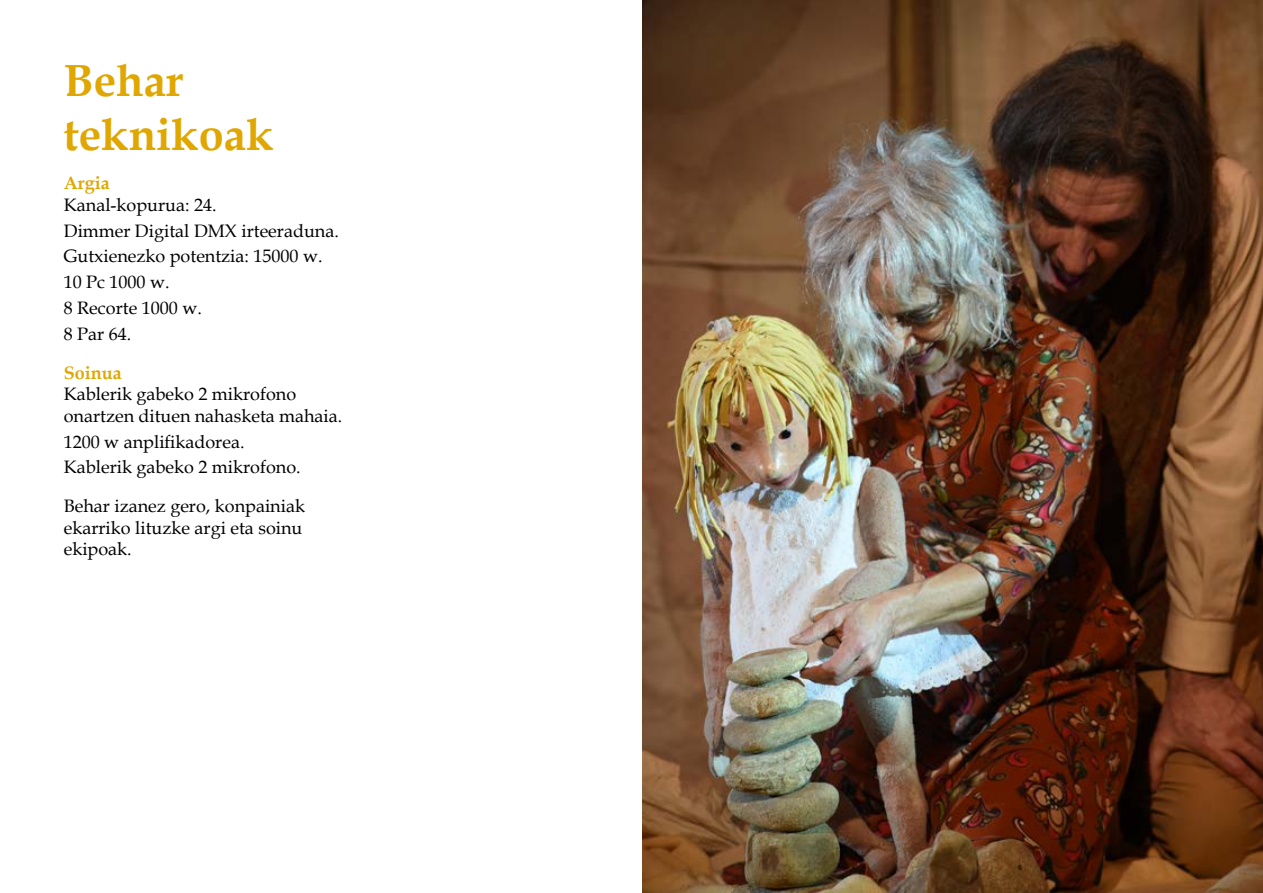
<style>
.page{position:relative;width:1263px;height:893px;background:#fff}
.page>*{position:absolute;margin:0;border:0;box-sizing:border-box;transform-origin:0 0}
.t1{font:700 45px/54px "Book Antiqua";color:#e0a702}
.t2{font:18px/25.8px "Book Antiqua";color:#000}
.t3{font:700 18px "Book Antiqua";color:#e0a702}
</style>
<div class="page">
<img style="left:642px;top:0;width:621px;height:893px">
<h1 class="t1" style="left:64px;top:54px;width:211px">Behar teknikoak</h1>
<p class="t3" style="left:64px;top:171px;width:48px">Argia</p>
<p class="t2" style="left:64px;top:191px;width:277px">Kanal-kopurua: 24.<br>Dimmer Digital DMX irteeraduna.<br>Gutxienezko potentzia: 15000 w.<br>10 Pc 1000 w.<br>8 Recorte 1000 w.<br>8 Par 64.</p>
<p class="t3" style="left:64px;top:360px;width:59px">Soinua</p>
<p class="t2" style="left:64px;top:383px;width:280px;line-height:21.6px">Kablerik gabeko 2 mikrofono onartzen dituen nahasketa mahaia.</p>
<p class="t2" style="left:64px;top:428px;width:238px">1200 w anplifikadorea.<br>Kablerik gabeko 2 mikrofono.</p>
<p class="t2" style="left:64px;top:495px;width:243px;line-height:21.6px">Behar izanez gero, konpainiak ekarriko lituzke argi eta soinu ekipoak.</p>
</div>
